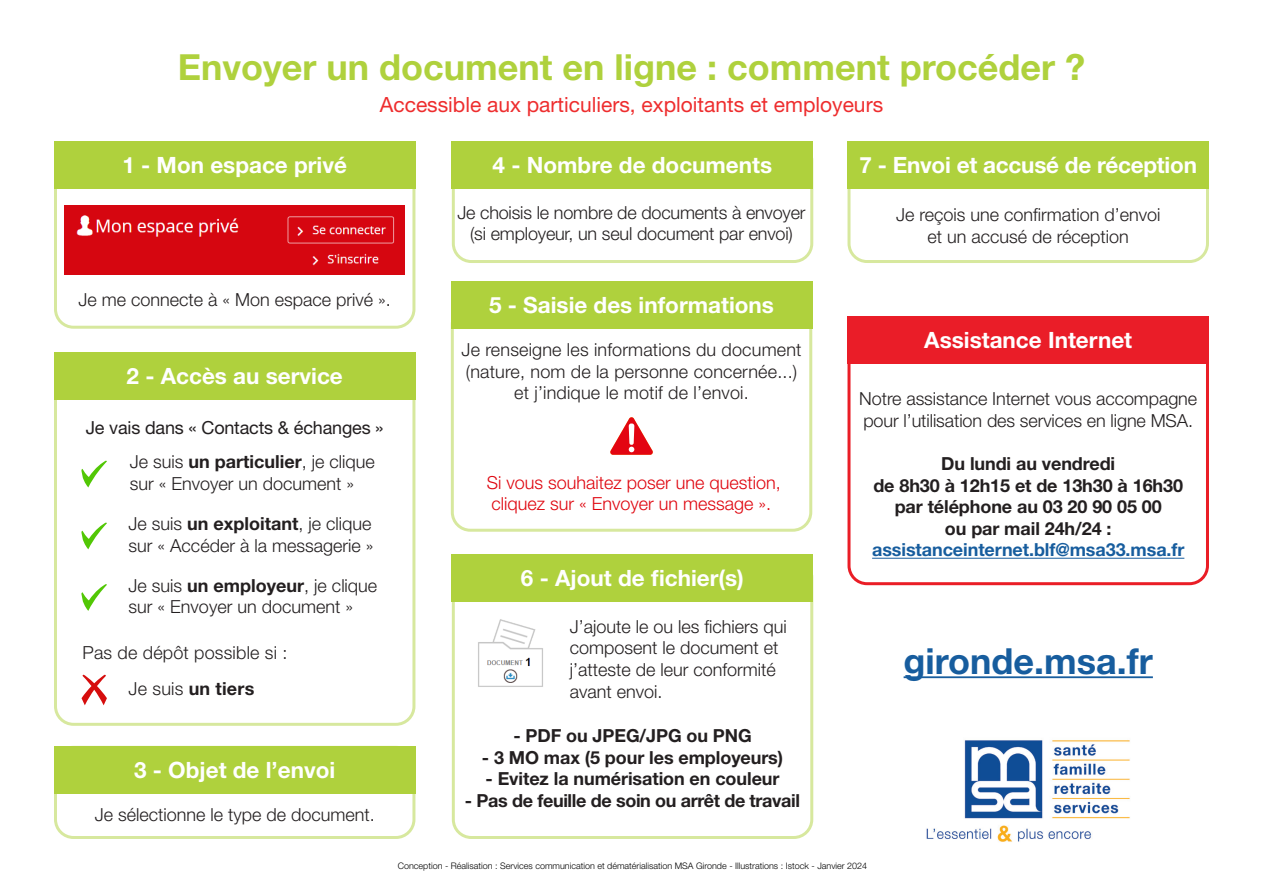
<style>
.page{position:relative;width:1263px;height:893px;background:#fff}
.page>*{position:absolute;margin:0;border:0;box-sizing:border-box;transform-origin:0 0}
.t1{font:700 36px "Helvetica Neue LT Std";color:#afd13d}
.t2{font:700 36px "Helvetica Neue LT Std";color:#175d9e}
.t3{font:700 22.5px "Helvetica Neue LT Std";color:#fff}
.t4{font:21px "Helvetica Neue LT Std";color:#ee2d2e}
.t5{font:300 18px/21.6px "Helvetica Neue LT Std";color:#231f20}
.t6{font:700 18px "Helvetica Neue LT Std";letter-spacing:-.005em;color:#231f20}
.t7{font:300 18px "Helvetica Neue LT Std";color:#df060f}
.t8{font:700 18px "Helvetica Neue LT Std";letter-spacing:-.005em;color:#175d9e}
.t9{font:18px "Helvetica Neue LT Std";letter-spacing:-.01em;color:#231f20}
.t10{font:300 9px "Helvetica Neue LT Std";color:#000001}
.s1{font-weight:700}
.s2{font-weight:300}
</style>
<div class="page">
<img style="left:478px;top:619px;width:65px;height:68px">
<div style="left:54px;top:141px;width:361px;height:188px;border:3px solid #afd13d;border-radius:18px"></div>
<div style="left:452px;top:141px;width:361px;height:122px;border:3px solid #afd13d;border-radius:18px"></div>
<div style="left:847px;top:142px;width:362px;height:121px;border:3px solid #afd13d;border-radius:18px"></div>
<div style="left:54px;top:746px;width:361px;height:93px;border:3px solid #afd13d;border-radius:18px"></div>
<div style="left:452px;top:558px;width:361px;height:281px;border:3px solid #afd13d;border-radius:18px"></div>
<div style="left:54px;top:352px;width:361px;height:374px;border:3px solid #afd13d;border-radius:18px"></div>
<div style="left:451px;top:305px;width:361px;height:227px;border:3px solid #afd13d;border-radius:18px"></div>
<div style="left:847px;top:319px;width:362px;height:266px;border:3px solid #ea1d26;border-radius:18px"></div>
<img style="left:926px;top:740px;width:204px;height:102px">
<div style="left:54px;top:141px;width:361px;height:48px;background:#afd13d"></div>
<div style="left:54px;top:352px;width:361px;height:48px;background:#afd13d"></div>
<div style="left:54px;top:746px;width:361px;height:48px;background:#afd13d"></div>
<div style="left:452px;top:141px;width:361px;height:48px;background:#afd13d"></div>
<div style="left:451px;top:281px;width:361px;height:48px;background:#afd13d"></div>
<div style="left:452px;top:554px;width:361px;height:47px;background:#afd13d"></div>
<div style="left:847px;top:141px;width:362px;height:48px;background:#afd13d"></div>
<div style="left:847px;top:316px;width:362px;height:48px;background:#ea1d28"></div>
<img style="left:65px;top:205px;width:340px;height:70px">
<svg style="left:610px;top:417px;width:43px;height:38px"></svg>
<svg style="left:81px;top:461px;width:26px;height:26px"></svg>
<svg style="left:81px;top:522px;width:26px;height:27px"></svg>
<svg style="left:81px;top:675px;width:26px;height:30px"></svg>
<hr style="left:872px;top:558px;width:312px;height:1px;background:#175d9e">
<hr style="left:903px;top:676px;width:250px;height:2px;background:#175d9e">
<svg style="left:81px;top:584px;width:26px;height:27px"></svg>
<p class="t1" style="left:178px;top:45px;width:909px">Envoyer un document en ligne : comment procéder ?</p>
<p class="t4" style="left:380px;top:92px;width:505px">Accessible aux particuliers, exploitants et employeurs</p>
<p class="t3" style="left:122px;top:151px;width:226px">1 - Mon espace privé</p>
<p class="t3" style="left:493px;top:151px;width:281px">4 - Nombre de documents</p>
<p class="t3" style="left:859px;top:151px;width:339px">7 - Envoi et accusé de réception</p>
<p class="t5" style="left:457px;top:201px;width:350px;text-align:center">Je choisis le nombre de documents à envoyer (si employeur, un seul document par envoi)</p>
<p class="t5" style="left:896px;top:204px;width:266px;text-align:center">Je reçois une confirmation d’envoi et un accusé de réception</p>
<p class="t5" style="left:78px;top:289px;width:314px">Je me connecte à « Mon espace privé ».</p>
<p class="t3" style="left:127px;top:362px;width:218px">2 - Accès au service</p>
<p class="t9" style="left:86px;top:417px;width:299px">Je vais dans « Contacts &amp; échanges »</p>
<p class="t5" style="left:130px;top:450px;width:246px">Je suis <span class="s1">un particulier</span>, je clique sur « Envoyer un document »</p>
<p class="t5" style="left:129px;top:512px;width:244px">Je suis <span class="s1">un exploitant</span>, je clique</p>
<p class="t5" style="left:129px;top:534px;width:246px">sur « Accéder à la messagerie »</p>
<p class="t5" style="left:129px;top:574px;width:250px">Je suis <span class="s1">un employeur</span>, je clique sur « Envoyer un document »</p>
<p class="t5" style="left:83px;top:641px;width:206px">Pas de dépôt possible si :</p>
<p class="t6" style="left:129px;top:677px;width:127px"><span class="s2">Je suis</span> un tiers</p>
<p class="t3" style="left:134px;top:756px;width:203px">3 - Objet de l’envoi</p>
<p class="t5" style="left:95px;top:803px;width:282px">Je sélectionne le type de document.</p>
<p class="t3" style="left:489px;top:291px;width:286px">5 - Saisie des informations</p>
<p class="t5" style="left:462px;top:339px;width:341px">Je renseigne les informations du document (nature, nom de la personne concernée...)</p>
<p class="t5" style="left:514px;top:382px;width:236px">et j’indique le motif de l’envoi.</p>
<p class="t7" style="left:487px;top:471px;width:296px">Si vous souhaitez poser une question,</p>
<p class="t7" style="left:491px;top:493px;width:281px">cliquez sur « Envoyer un message ».</p>
<p class="t3" style="left:521px;top:564px;width:224px">6 - Ajout de fichier(s)</p>
<p class="t5" style="left:570px;top:615px;width:219px">J’ajoute le ou les fichiers qui</p>
<p class="t5" style="left:570px;top:637px;width:210px">composent le document et j’atteste de leur conformité avant envoi.</p>
<p class="t6" style="left:513px;top:724px;width:240px">- PDF ou JPEG/JPG ou PNG</p>
<p class="t6" style="left:482px;top:746px;width:303px">- 3 MO max (5 pour les employeurs)</p>
<p class="t6" style="left:486px;top:768px;width:295px">- Evitez la numérisation en couleur</p>
<p class="t6" style="left:465px;top:789px;width:337px">- Pas de feuille de soin ou arrêt de travail</p>
<p class="t3" style="left:924px;top:326px;width:209px">Assistance Internet</p>
<p class="t5" style="left:859px;top:388px;width:339px">Notre assistance Internet vous accompagne pour l’utilisation des services en ligne MSA.</p>
<p class="t6" style="left:941px;top:452px;width:175px">Du lundi au vendredi</p>
<p class="t6" style="left:873px;top:474px;width:311px">de 8h30 à 12h15 et de 13h30 à 16h30</p>
<p class="t6" style="left:895px;top:496px;width:269px">par téléphone au 03 20 90 05 00</p>
<p class="t6" style="left:945px;top:517px;width:168px">ou par mail 24h/24 :</p>
<p class="t8" style="left:872px;top:539px;width:314px">assistanceinternet.blf@msa33.msa.fr</p>
<p class="t2" style="left:903px;top:638px;width:251px">gironde.msa.fr</p>
<p class="t10" style="left:398px;top:860px;width:471px">Conception - Réalisation : Services communication et dématérialisation MSA Gironde - Illustrations : Istock - Janvier 2024</p>
</div>
